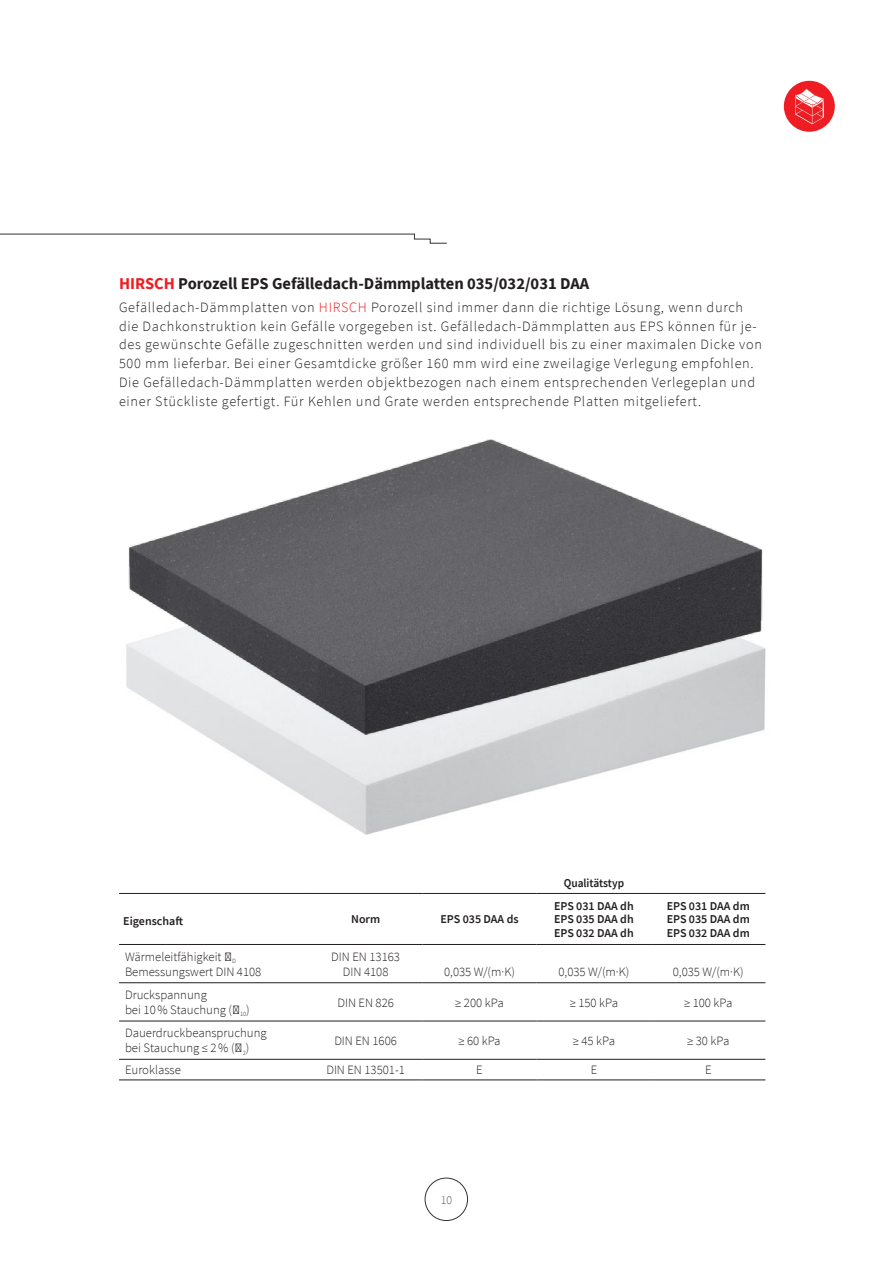
<style>
.page{position:relative;width:893px;height:1263px;background:#fff}
.page>*{position:absolute;margin:0;border:0;box-sizing:border-box;transform-origin:0 0}
.t1{font:700 16.5px "Source Sans Pro";color:#231f20}
.t2{font:300 14.25px/18.8px "Source Sans Pro";letter-spacing:.05em;color:#231f20}
.t3{font:300 12.75px/15px "Source Sans Pro";color:#231f20}
.t4{font:600 12px/13.5px "Source Sans Pro";color:#231f20;text-align:justify}
.t5{font:600 12px "Source Sans Pro";color:#231f20;scale:.95 1}
.t6{font:300 12px "Source Sans Pro";color:#545658}
.s1{color:#ee1d23}
</style>
<div class="page">
<div style="left:425px;top:1178px;width:43px;height:43px;border:1px solid #2f3437;border-radius:50%"></div>
<svg style="left:119px;top:983px;width:646px;height:97px"></svg>
<hr style="left:119px;top:893px;width:190px;height:1px;background:#231f20">
<hr style="left:309px;top:893px;width:113px;height:1px;background:#231f20">
<hr style="left:422px;top:893px;width:115px;height:1px;background:#231f20">
<hr style="left:537px;top:893px;width:114px;height:1px;background:#231f20">
<hr style="left:651px;top:893px;width:114px;height:1px;background:#231f20">
<hr style="left:119px;top:944px;width:190px;height:1px;background:#231f20">
<hr style="left:309px;top:944px;width:113px;height:1px;background:#231f20">
<hr style="left:422px;top:944px;width:115px;height:1px;background:#231f20">
<hr style="left:537px;top:944px;width:114px;height:1px;background:#231f20">
<hr style="left:651px;top:944px;width:114px;height:1px;background:#231f20">
<hr style="left:119px;top:982px;width:190px;height:1px;background:#231f20">
<hr style="left:309px;top:982px;width:113px;height:1px;background:#231f20">
<hr style="left:422px;top:982px;width:115px;height:1px;background:#231f20">
<hr style="left:537px;top:982px;width:114px;height:1px;background:#231f20">
<hr style="left:651px;top:982px;width:114px;height:1px;background:#231f20">
<hr style="left:119px;top:1021px;width:190px;height:1px;background:#231f20">
<hr style="left:309px;top:1021px;width:113px;height:1px;background:#231f20">
<hr style="left:422px;top:1021px;width:115px;height:1px;background:#231f20">
<hr style="left:537px;top:1021px;width:114px;height:1px;background:#231f20">
<hr style="left:651px;top:1021px;width:114px;height:1px;background:#231f20">
<hr style="left:119px;top:1059px;width:190px;height:1px;background:#231f20">
<hr style="left:309px;top:1059px;width:113px;height:1px;background:#231f20">
<hr style="left:422px;top:1059px;width:115px;height:1px;background:#231f20">
<hr style="left:537px;top:1059px;width:114px;height:1px;background:#231f20">
<hr style="left:651px;top:1059px;width:114px;height:1px;background:#231f20">
<hr style="left:119px;top:1080px;width:190px;height:1px;background:#231f20">
<hr style="left:309px;top:1080px;width:113px;height:1px;background:#231f20">
<hr style="left:422px;top:1080px;width:115px;height:1px;background:#231f20">
<hr style="left:537px;top:1080px;width:114px;height:1px;background:#231f20">
<hr style="left:651px;top:1080px;width:114px;height:1px;background:#231f20">
<img style="left:126px;top:644px;width:640px;height:191px">
<img style="left:128px;top:439px;width:635px;height:295px">
<div style="left:784px;top:81px;width:51px;height:51px;background:#ee1d23;border-radius:50%"></div>
<svg style="left:795px;top:88px;width:29px;height:36px"></svg>
<svg style="left:0;top:234px;width:447px;height:10px"></svg>
<p class="t1" style="left:119px;top:272px;width:472px"><span class="s1">HIRSCH</span> Porozell EPS Gefälledach-Dämmplatten 035/032/031 DAA</p>
<p class="t2" style="left:119px;top:298px;width:644px">Gefälledach-Dämmplatten von <span class="s1">HIRSCH</span> Porozell sind immer dann die richtige Lösung, wenn durch die Dachkonstruktion kein Gefälle vorgegeben ist. Gefälledach-Dämmplatten aus EPS können für je&shy;des gewünschte Gefälle zugeschnitten werden und sind individuell bis zu einer maximalen Dicke von 500 mm lieferbar. Bei einer Gesamtdicke größer 160 mm wird eine zweilagige Verlegung empfohlen.<br>Die Gefälledach-Dämmplatten werden objektbezogen nach einem entsprechenden Verlegeplan und einer Stückliste gefertigt. Für Kehlen und Grate werden entsprechende Platten mitgeliefert.</p>
<p class="t4" style="left:123px;top:914px;width:61px">Eigenschaft</p>
<p class="t4" style="left:351px;top:912px;width:31px">Norm</p>
<p class="t4" style="left:440px;top:912px;width:80px">EPS 035 DAA ds</p>
<p class="t5" style="left:564px;top:875px;width:65px">Qualitätstyp</p>
<p class="t4" style="left:554px;top:899px;width:81px">EPS 031 DAA dh EPS 035 DAA dh EPS 032 DAA dh</p>
<p class="t4" style="left:667px;top:899px;width:85px">EPS 031 DAA dm EPS 035 DAA dm EPS 032 DAA dm</p>
<p class="t3" style="left:125px;top:949px;width:138px">Wärmeleitfähigkeit λ<sub>D<br></sub>Bemessungswert DIN 4108</p>
<p class="t3" style="left:331px;top:949px;width:70px;text-align:center">DIN EN 13163<br>DIN 4108</p>
<p class="t3" style="left:444px;top:964px;width:72px">0,035 W/(m·K)</p>
<p class="t3" style="left:558px;top:964px;width:72px">0,035 W/(m·K)</p>
<p class="t3" style="left:673px;top:964px;width:72px">0,035 W/(m·K)</p>
<p class="t3" style="left:125px;top:987px;width:126px">Druckspannung<br>bei 10% Stauchung (σ <sub>10</sub>)</p>
<p class="t3" style="left:337px;top:995px;width:58px">DIN EN 826</p>
<p class="t3" style="left:455px;top:995px;width:50px">≥ 200 kPa</p>
<p class="t3" style="left:570px;top:995px;width:50px">≥ 150 kPa</p>
<p class="t3" style="left:684px;top:995px;width:50px">≥ 100 kPa</p>
<p class="t3" style="left:125px;top:1026px;width:143px">Dauerdruckbeanspruchung bei Stauchung ≤ 2% (σ <sub>2</sub>)</p>
<p class="t3" style="left:334px;top:1033px;width:64px">DIN EN 1606</p>
<p class="t3" style="left:458px;top:1033px;width:44px">≥ 60 kPa</p>
<p class="t3" style="left:573px;top:1033px;width:44px">≥ 45 kPa</p>
<p class="t3" style="left:687px;top:1033px;width:44px">≥ 30 kPa</p>
<p class="t3" style="left:125px;top:1063px;width:57px">Euroklasse</p>
<p class="t3" style="left:326px;top:1063px;width:80px">DIN EN 13501-1</p>
<p class="t3" style="left:476px;top:1063px;width:8px">E</p>
<p class="t3" style="left:591px;top:1063px;width:8px">E</p>
<p class="t3" style="left:705px;top:1063px;width:8px">E</p>
<p class="t6" style="left:441px;top:1192px;width:13px">10</p>
</div>
